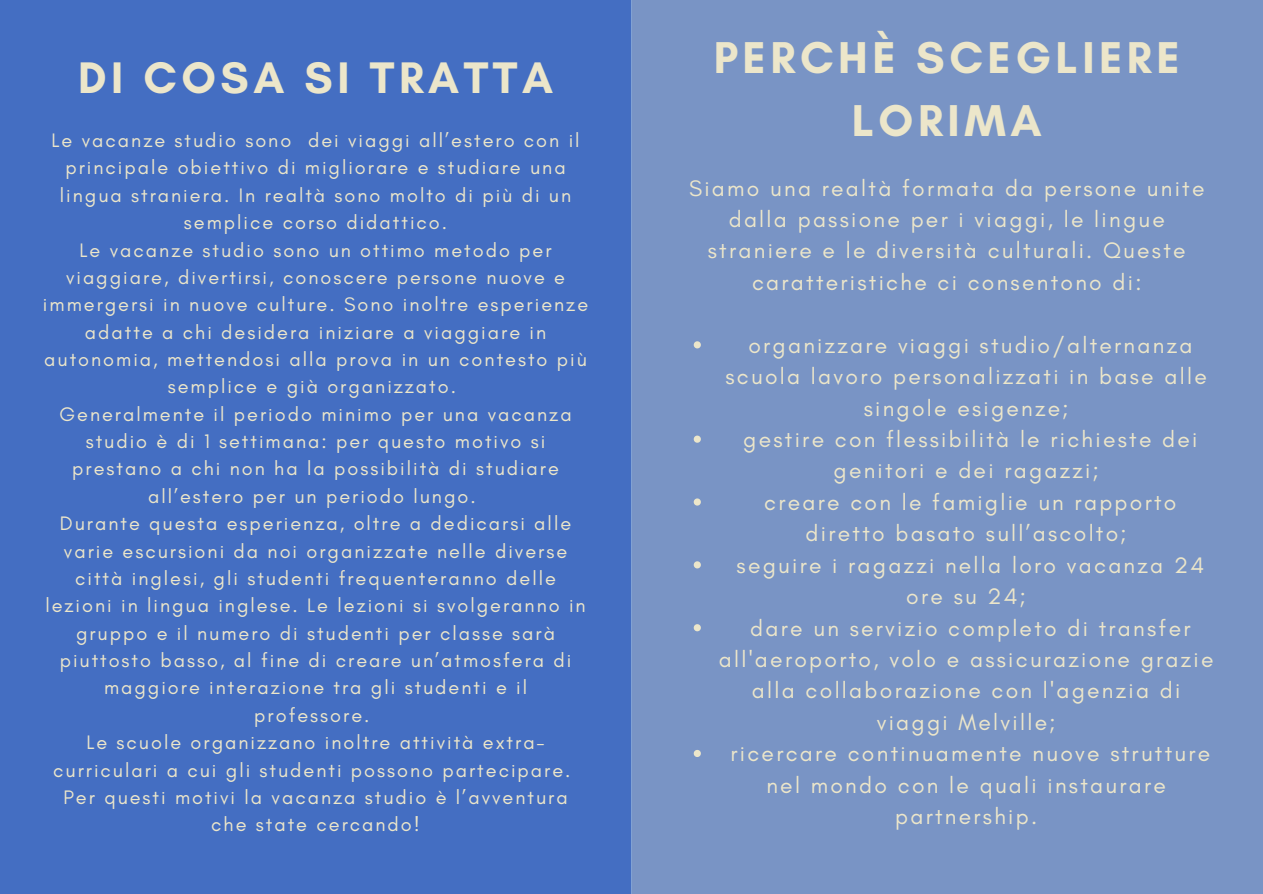
<style>
.page{position:relative;width:1263px;height:894px;background:#fff}
.page>*{position:absolute;margin:0;border:0;box-sizing:border-box;transform-origin:0 0}
.t1{font:700 45.45px/63.3px "Glacial Indifference";letter-spacing:.1em;color:#ece6ca;text-align:center}
.t2{font:700 45px "Glacial Indifference";letter-spacing:.1em;color:#ece6ca}
.t3{font:22.8px/31.3px "Glacial Indifference";letter-spacing:.1em;color:#ece6ca;text-align:center}
.t4{font:19.95px/27.3px "Glacial Indifference";letter-spacing:.1em;color:#ece6ca;text-align:center}
</style>
<div class="page">
<div style="left:0;top:0;width:631px;height:893px;background:#446ec2"></div>
<div style="left:631px;top:0;width:631px;height:893px;background:#7994c5"></div>
<svg style="left:694px;top:341px;width:7px;height:7px"></svg>
<svg style="left:694px;top:435px;width:7px;height:7px"></svg>
<svg style="left:694px;top:498px;width:7px;height:7px"></svg>
<svg style="left:694px;top:561px;width:7px;height:7px"></svg>
<svg style="left:694px;top:624px;width:7px;height:7px"></svg>
<svg style="left:694px;top:750px;width:7px;height:6px"></svg>
<h2 class="t2" style="left:78px;top:50px;width:476px">DI COSA SI TRATTA</h2>
<p class="t4" style="left:43px;top:126px;width:547px">Le vacanze studio sono dei viaggi all’estero con il principale obiettivo di migliorare e studiare una lingua straniera. In realtà sono molto di più di un semplice corso didattico.<br>Le vacanze studio sono un ottimo metodo per viaggiare, divertirsi, conoscere persone nuove e immergersi in nuove culture. Sono inoltre esperienze adatte a chi desidera iniziare a viaggiare in autonomia, mettendosi alla prova in un contesto più semplice e già organizzato.<br>Generalmente il periodo minimo per una vacanza studio è di 1 settimana: per questo motivo si prestano a chi non ha la possibilità di studiare all’estero per un periodo lungo.<br>Durante questa esperienza, oltre a dedicarsi alle varie escursioni da noi organizzate nelle diverse città inglesi, gli studenti frequenteranno delle lezioni in lingua inglese. Le lezioni si svolgeranno in gruppo e il numero di studenti per classe sarà piuttosto basso, al fine di creare un’atmosfera di maggiore interazione tra gli studenti e il<br>professore.<br>Le scuole organizzano inoltre attività extra&shy;curriculari a cui gli studenti possono partecipare.<br>Per questi motivi la vacanza studio è l’avventura<br>che state cercando!</p>
<h1 class="t1" style="left:714px;top:25px;width:468px">PERCHÈ SCEGLIERE<br>LORIMA</h1>
<p class="t3" style="left:689px;top:172px;width:517px">Siamo una realtà formata da persone unite dalla passione per i viaggi, le lingue straniere e le diversità culturali. Queste caratteristiche ci consentono di:</p>
<p class="t3" style="left:719px;top:329px;width:496px">organizzare viaggi studio/alternanza scuola lavoro personalizzati in base alle singole esigenze;<br>gestire con flessibilità le richieste dei genitori e dei ragazzi;<br>creare con le famiglie un rapporto diretto basato sull’ascolto;<br>seguire i ragazzi nella loro vacanza 24 ore su 24;<br>dare un servizio completo di transfer all'aeroporto, volo e assicurazione grazie alla collaborazione con l'agenzia di viaggi Melville;<br>ricercare continuamente nuove strutture nel mondo con le quali instaurare partnership.</p>
</div>
